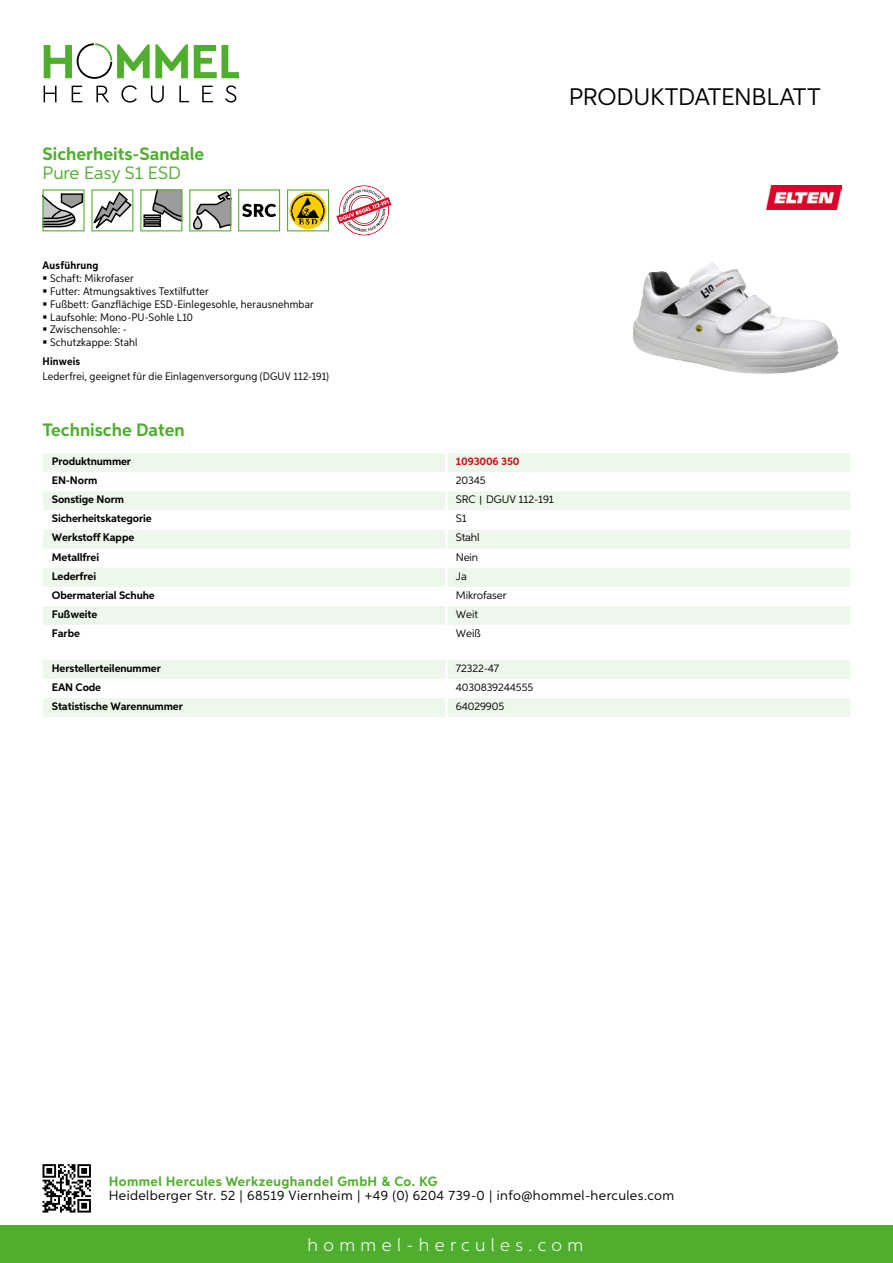
<style>
.page{position:relative;width:893px;height:1263px;background:#fff}
.page>*{position:absolute;margin:0;border:0;box-sizing:border-box;transform-origin:0 0}
.t1{font:24px "Aspira";letter-spacing:-.01em;color:#000}
.t2{font:700 18px "Aspira";color:#50ae2f}
.t3{font:300 18px "Aspira";letter-spacing:.3em;color:#fff}
.t4{font:18px "Aspira";color:#50ae2f}
.t5{font:13.5px "Aspira";letter-spacing:.03em;color:#000}
.t6{font:700 13.5px "Aspira";letter-spacing:.03em;color:#50ae2f}
.t7{font:10.95px/12.8px "Aspira Nar";letter-spacing:.015em;color:#000}
.t8{font:700 10.95px "Aspira";letter-spacing:-.01em;color:#000}
.t9{font:10.95px "Aspira";letter-spacing:-.01em;color:#000}
.t10{font:700 10.95px "Aspira Nar";letter-spacing:.02em;color:#000}
.t11{font:700 10.95px "Aspira";letter-spacing:-.01em;color:#cd1013}
.s1{font-family:"Wuerth Global";font-size:10.5px}
</style>
<div class="page">
<div style="left:0;top:1226px;width:893px;height:37px;background:#50ae2f"></div>
<svg style="left:43px;top:1164px;width:48px;height:48px"></svg>
<svg style="left:194px;top:45px;width:45px;height:33px"></svg>
<svg style="left:44px;top:43px;width:144px;height:36px"></svg>
<svg style="left:44px;top:86px;width:13px;height:16px"></svg>
<svg style="left:72px;top:86px;width:10px;height:16px"></svg>
<svg style="left:96px;top:86px;width:13px;height:16px"></svg>
<svg style="left:121px;top:85px;width:16px;height:18px"></svg>
<svg style="left:151px;top:86px;width:13px;height:17px"></svg>
<svg style="left:179px;top:86px;width:10px;height:16px"></svg>
<svg style="left:202px;top:86px;width:11px;height:16px"></svg>
<svg style="left:225px;top:85px;width:11px;height:18px"></svg>
<div style="left:43px;top:453px;width:807px;height:19px;background:#eef7eb"></div>
<svg style="left:43px;top:491px;width:807px;height:134px;fill:#eef7eb"></svg>
<hr style="left:445px;top:453px;width:3px;height:19px;background:#fff">
<hr style="left:445px;top:491px;width:3px;height:19px;background:#fff">
<hr style="left:445px;top:510px;width:3px;height:19px;background:#fff">
<hr style="left:445px;top:529px;width:3px;height:20px;background:#fff">
<hr style="left:445px;top:549px;width:3px;height:19px;background:#fff">
<hr style="left:445px;top:568px;width:3px;height:19px;background:#fff">
<hr style="left:445px;top:587px;width:3px;height:19px;background:#fff">
<hr style="left:445px;top:606px;width:3px;height:19px;background:#fff">
<svg style="left:43px;top:660px;width:807px;height:57px"></svg>
<hr style="left:445px;top:698px;width:3px;height:19px;background:#fff">
<svg style="left:43px;top:189px;width:90px;height:42px"></svg>
<svg style="left:140px;top:189px;width:42px;height:42px"></svg>
<svg style="left:189px;top:189px;width:42px;height:42px"></svg>
<svg style="left:238px;top:189px;width:42px;height:42px"></svg>
<svg style="left:287px;top:189px;width:42px;height:42px"></svg>
<svg style="left:336px;top:185px;width:55px;height:50px"></svg>
<img style="left:633px;top:262px;width:184px;height:112px">
<img style="left:766px;top:185px;width:76px;height:24px">
<h2 class="t2" style="left:43px;top:142px;width:163px">Sicherheits-Sandale</h2>
<h2 class="t4" style="left:43px;top:162px;width:137px">Pure Easy S1 ESD</h2>
<h1 class="t1" style="left:569px;top:82px;width:253px">Produktdatenblatt</h1>
<p class="t10" style="left:43px;top:259px;width:58px">Ausführung</p>
<p class="t7" style="left:50px;top:272px;width:265px">Schaft: Mikrofaser<br>Futter: Atmungsaktives Textilfutter<br>Fußbett: Ganzflächige ESD-Einlegesohle, herausnehmbar<br>Laufsohle: Mono-PU-Sohle L10<br>Zwischensohle: -<br>Schutzkappe: Stahl</p>
<p class="t10" style="left:43px;top:355px;width:39px">Hinweis</p>
<p class="t7" style="left:43px;top:370px;width:288px">Lederfrei, geeignet für die Einlagenversorgung (DGUV 112-191)</p>
<h2 class="t2" style="left:43px;top:419px;width:144px">Technische Daten</h2>
<p class="t8" style="left:52px;top:454px;width:81px">Produktnummer</p>
<p class="t11" style="left:456px;top:454px;width:65px">1093006 350</p>
<p class="t8" style="left:52px;top:474px;width:47px">EN-Norm</p>
<p class="t9" style="left:456px;top:474px;width:31px">20345</p>
<p class="t8" style="left:52px;top:493px;width:74px">Sonstige Norm</p>
<p class="t9" style="left:456px;top:493px;width:100px">SRC <span class="s1">|</span> DGUV 112-191</p>
<p class="t8" style="left:52px;top:512px;width:101px">Sicherheitskategorie</p>
<p class="t9" style="left:456px;top:512px;width:12px">S1</p>
<p class="t8" style="left:52px;top:531px;width:84px">Werkstoff Kappe</p>
<p class="t9" style="left:456px;top:531px;width:25px">Stahl</p>
<p class="t8" style="left:52px;top:550px;width:49px">Metallfrei</p>
<p class="t9" style="left:456px;top:550px;width:24px">Nein</p>
<p class="t8" style="left:52px;top:569px;width:46px">Lederfrei</p>
<p class="t9" style="left:456px;top:569px;width:13px">Ja</p>
<p class="t8" style="left:52px;top:588px;width:104px">Obermaterial Schuhe</p>
<p class="t9" style="left:456px;top:588px;width:52px">Mikrofaser</p>
<p class="t8" style="left:52px;top:607px;width:47px">Fußweite</p>
<p class="t9" style="left:456px;top:608px;width:24px">Weit</p>
<p class="t8" style="left:52px;top:627px;width:30px">Farbe</p>
<p class="t9" style="left:456px;top:627px;width:26px">Weiß</p>
<p class="t8" style="left:52px;top:661px;width:111px">Herstellerteilenummer</p>
<p class="t9" style="left:456px;top:661px;width:45px">72322-47</p>
<p class="t8" style="left:52px;top:680px;width:51px">EAN Code</p>
<p class="t9" style="left:456px;top:680px;width:79px">4030839244555</p>
<p class="t8" style="left:52px;top:699px;width:132px">Statistische Warennummer</p>
<p class="t9" style="left:456px;top:699px;width:50px">64029905</p>
<p class="t6" style="left:109px;top:1172px;width:330px">Hommel Hercules Werkzeughandel GmbH &amp; Co. KG</p>
<p class="t5" style="left:109px;top:1187px;width:567px">Heidelberger Str. 52 | 68519 Viernheim | +49 (0) 6204 739-0 | info@hommel-hercules.com</p>
<h2 class="t3" style="left:307px;top:1234px;width:277px">hommel-hercules.com</h2>
</div>
